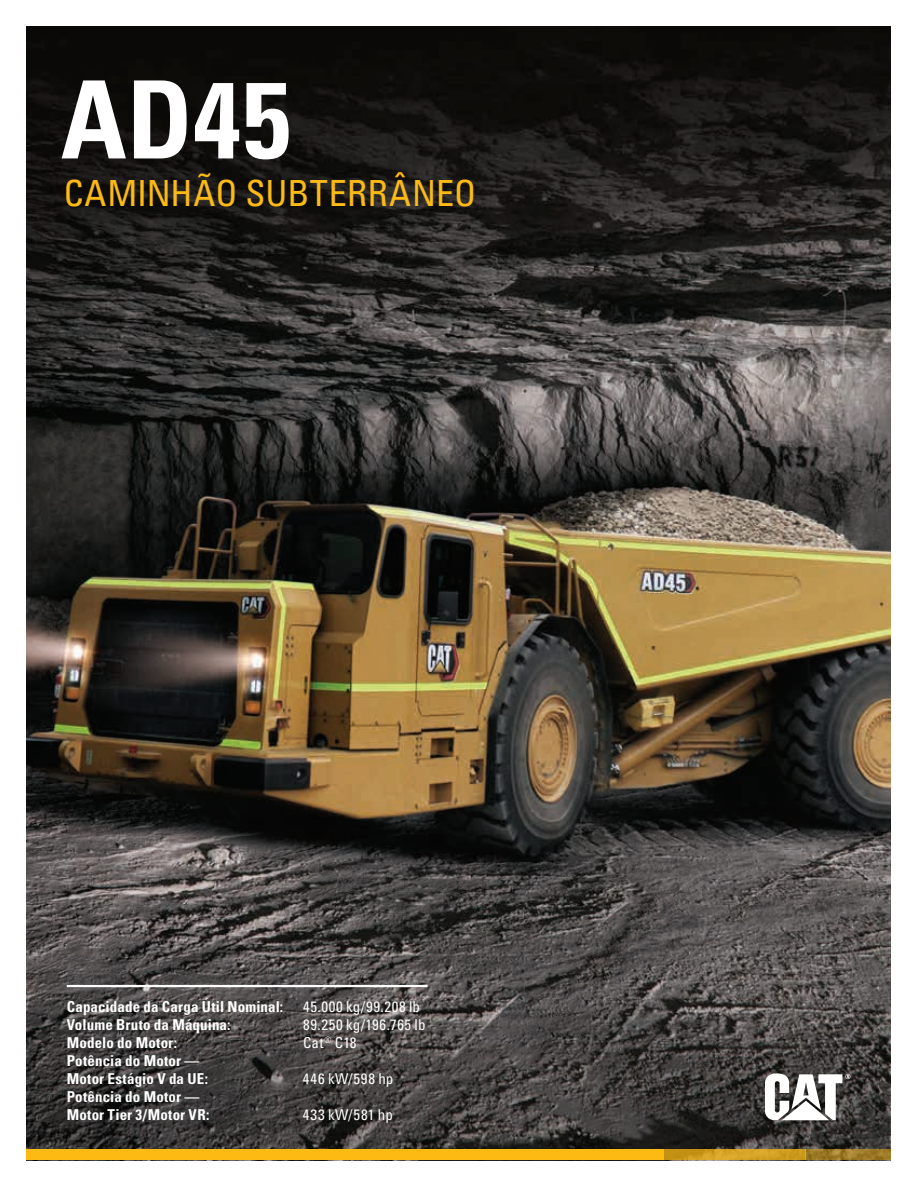
<style>
.page{position:relative;width:918px;height:1188px;background:#fff}
.page>*{position:absolute;margin:0;border:0;box-sizing:border-box;transform-origin:0 0}
.t1{font:700 condensed 108px "Univers LT Std";letter-spacing:.005em;color:#fff}
.t2{font:condensed 36px "Univers LT Std";letter-spacing:.01em;color:#fcba13}
.t3{font:700 condensed 15px/18px "Univers LT Std";letter-spacing:.01em;color:#fff}
.t4{font:condensed 15px "Univers LT Std";letter-spacing:.045em;color:#fff}
</style>
<div class="page">
<img style="left:26px;top:26px;width:864px;height:972px">
<svg style="left:26px;top:998px;width:864px;height:152px;background:#423f3d"></svg>
<div style="left:26px;top:1150px;width:638px;height:10px;background:#fcba13"></div>
<svg style="left:806px;top:1150px;width:84px;height:10px"></svg>
<svg style="left:664px;top:1150px;width:142px;height:10px"></svg>
<svg style="left:765px;top:1073px;width:85px;height:47px"></svg>
<hr style="left:67px;top:985px;width:361px;height:2px;background:#fff">
<h1 class="t1" style="left:62px;top:55px;width:295px">794 AC</h1>
<h2 class="t2" style="left:64px;top:171px;width:414px">CAMINHÃO SUBTERRÂNEO</h2>
<h1 class="t1" style="left:61px;top:54px;width:231px">AD45</h1>
<p class="t3" style="left:67px;top:998px;width:218px">Capacidade da Carga Útil Nominal:</p>
<p class="t4" style="left:303px;top:997px;width:119px">45.000 kg/99.208 lb</p>
<p class="t3" style="left:67px;top:1016px;width:165px">Volume Bruto da Máquina:</p>
<p class="t4" style="left:303px;top:1015px;width:124px">89.250 kg/196.765 lb</p>
<p class="t3" style="left:67px;top:1034px;width:112px">Modelo do Motor:</p>
<p class="t4" style="left:303px;top:1033px;width:55px">Cat<sup>®</sup> C18</p>
<p class="t3" style="left:67px;top:1052px;width:143px">Potência do Motor —<br>Motor Estágio V da UE:</p>
<p class="t4" style="left:303px;top:1069px;width:92px">446 kW/598 hp</p>
<p class="t3" style="left:67px;top:1088px;width:144px">Potência do Motor —<br>Motor Tier 3/Motor VR:</p>
<p class="t4" style="left:303px;top:1105px;width:92px">433 kW/581 hp</p>
</div>
